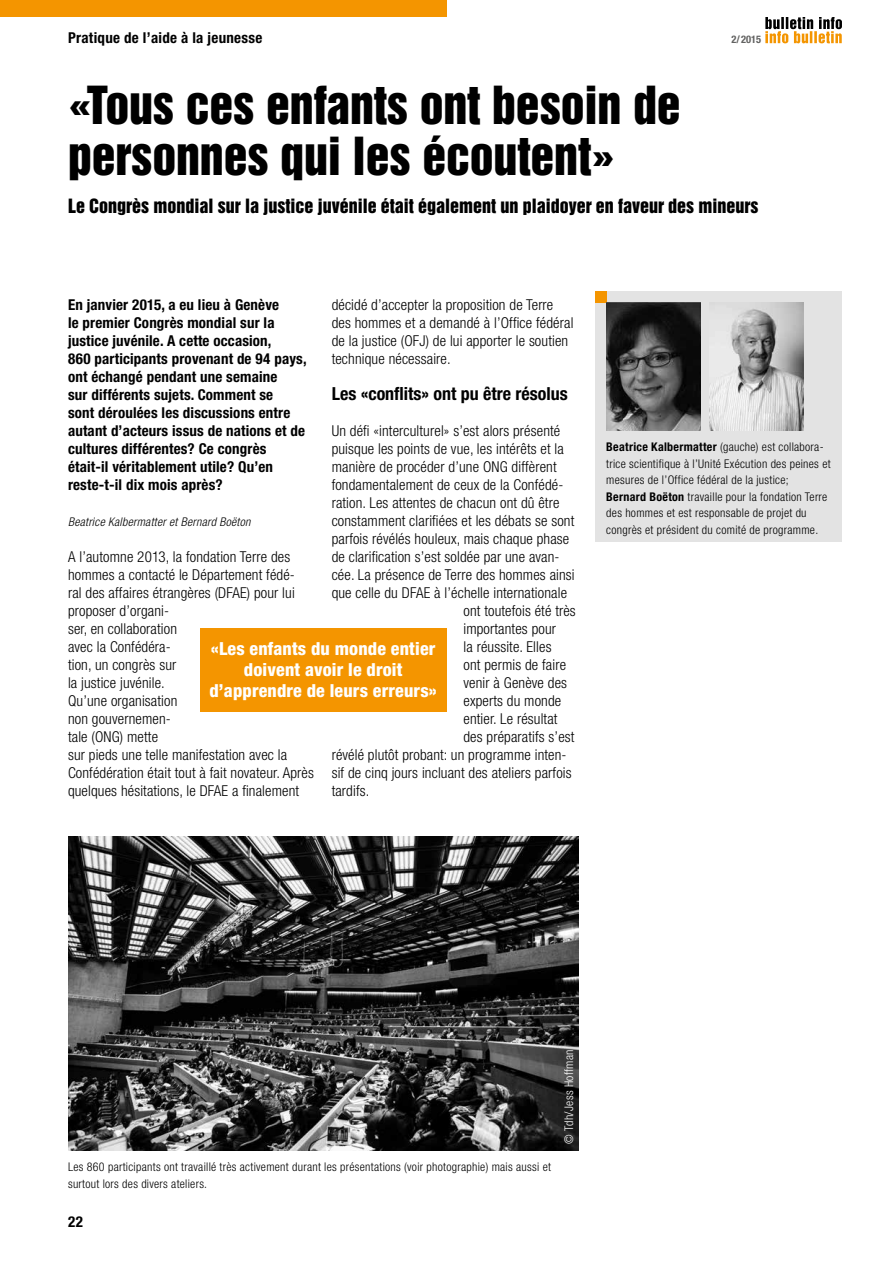
<style>
.page{position:relative;width:893px;height:1263px;background:#fff}
.page>*{position:absolute;margin:0;border:0;box-sizing:border-box;transform-origin:0 0}
.t1{font:48px/51px "Helvetica Inserat LT Std";letter-spacing:-.005em;color:#000}
.t2{font:18px "Helvetica Inserat LT Std";color:#000}
.t3{font:800 condensed 18px/21px "Helvetica Neue LT Std";letter-spacing:.01em;color:#fff;text-align:center}
.t4{font:700 condensed 18px "Helvetica Neue LT Std";color:#000}
.t5{font:300 condensed 15px/18px "Helvetica Neue LT Std";letter-spacing:.01em;color:#000}
.t6{font:700 condensed 15px/18px "Helvetica Neue LT Std";letter-spacing:.01em;color:#000}
.t7{font:300 condensed 12px/16.5px "Helvetica Neue LT Std";letter-spacing:.025em;color:#000}
.t8{font:italic 300 condensed 12px "Helvetica Neue LT Std";letter-spacing:.025em;color:#000}
.t9{font:300 condensed 12px "Helvetica Neue LT Std";letter-spacing:.025em;color:#fff}
.t10{font:700 condensed 10.5px "Helvetica Neue LT Std";color:#626261}
.s1{font-weight:700}
</style>
<div class="page">
<div style="left:0;top:0;width:446px;height:17px;background:#f49500"></div>
<svg style="left:765px;top:17px;width:77px;height:26px"></svg>
<div style="left:595px;top:291px;width:247px;height:203px;background:#e3e3e3"></div>
<div style="left:595px;top:291px;width:11px;height:11px;background:#f49500"></div>
<div style="left:595px;top:439px;width:247px;height:103px;background:#e3e3e3"></div>
<img style="left:710px;top:302px;width:94px;height:128px">
<img style="left:606px;top:302px;width:94px;height:128px">
<div style="left:200px;top:628px;width:246px;height:83px;background:#f49500"></div>
<img style="left:68px;top:837px;width:510px;height:313px">
<p class="t6" style="left:68px;top:29px;width:196px">Pratique de l’aide à la jeunesse</p>
<p class="t10" style="left:732px;top:33px;width:31px">2/2015</p>
<h1 class="t1" style="left:68px;top:81px;width:614px">«Tous ces enfants ont besoin de personnes qui les écoutent»</h1>
<p class="t2" style="left:68px;top:195px;width:692px">Le Congrès mondial sur la justice juvénile était également un plaidoyer en faveur des mineurs</p>
<p class="t6" style="left:68px;top:295px;width:240px">En janvier 2015, a eu lieu à Genève<br>le premier Congrès mondial sur la justice juvénile. A cette occasion,<br>860 participants provenant de 94 pays, ont échangé pendant une semaine<br>sur différents sujets. Comment se<br>sont déroulées les discussions entre autant d’acteurs issus de nations et de cultures différentes? Ce congrès était-il véritablement utile? Qu’en reste-t-il dix mois après?</p>
<p class="t8" style="left:68px;top:514px;width:184px">Beatrice Kalbermatter et Bernard Boëton</p>
<p class="t5" style="left:68px;top:547px;width:247px">A l’automne 2013, la fondation Terre des hommes a contacté le Département fédé-<br>ral des affaires étrangères (DFAE) pour lui proposer d’organi-<br>ser, en collaboration<br>avec la Confédéra-<br>tion, un congrès sur<br>la justice juvénile.<br>Qu’une organisation<br>non gouvernemen-<br>tale (ONG) mette<br>sur pieds une telle manifestation avec la<br>Confédération était tout à fait novateur. Après quelques hésitations, le DFAE a finalement</p>
<p class="t5" style="left:332px;top:295px;width:243px">décidé d’accepter la proposition de Terre des hommes et a demandé à l’Office fédéral de la justice (OFJ) de lui apporter le soutien technique nécessaire.</p>
<p class="t4" style="left:332px;top:382px;width:238px">Les «conflits» ont pu être résolus</p>
<p class="t5" style="left:332px;top:421px;width:230px">Un défi «interculturel» s’est alors présenté</p>
<p class="t5" style="left:332px;top:439px;width:234px">puisque les points de vue, les intérêts et la</p>
<p class="t5" style="left:332px;top:457px;width:227px">manière de procéder d’une ONG diffèrent</p>
<p class="t5" style="left:332px;top:475px;width:233px">fondamentalement de ceux de la Confédé-</p>
<p class="t5" style="left:332px;top:493px;width:229px">ration. Les attentes de chacun ont dû être</p>
<p class="t5" style="left:332px;top:511px;width:244px">constamment clarifiées et les débats se sont</p>
<p class="t5" style="left:332px;top:529px;width:239px">parfois révélés houleux, mais chaque phase</p>
<p class="t5" style="left:332px;top:547px;width:229px">de clarification s’est soldée par une avan-</p>
<p class="t5" style="left:332px;top:565px;width:244px">cée. La présence de Terre des hommes ainsi</p>
<p class="t5" style="left:332px;top:583px;width:237px">que celle du DFAE à l’échelle internationale</p>
<p class="t5" style="left:463px;top:601px;width:114px">ont toutefois été très</p>
<p class="t5" style="left:463px;top:619px;width:94px">importantes pour</p>
<p class="t5" style="left:463px;top:637px;width:90px">la réussite. Elles</p>
<p class="t5" style="left:463px;top:655px;width:104px">ont permis de faire</p>
<p class="t5" style="left:463px;top:673px;width:105px">venir à Genève des</p>
<p class="t5" style="left:463px;top:691px;width:99px">experts du monde</p>
<p class="t5" style="left:463px;top:709px;width:96px">entier. Le résultat</p>
<p class="t5" style="left:463px;top:727px;width:113px">des préparatifs s’est</p>
<p class="t5" style="left:332px;top:745px;width:236px">révélé plutôt probant: un programme inten-</p>
<p class="t5" style="left:332px;top:763px;width:241px">sif de cinq jours incluant des ateliers parfois</p>
<p class="t5" style="left:332px;top:781px;width:39px">tardifs.</p>
<p class="t3" style="left:209px;top:638px;width:229px">«Les enfants du monde entier doivent avoir le droit d’apprendre de leurs erreurs»</p>
<p class="t7" style="left:606px;top:439px;width:226px"><span class="s1">Beatrice Kalbermatter</span> (gauche) est collabora&shy;trice scientifique à l’Unité Exécution des peines et mesures de l’Office fédéral de la justice; <span class="s1">Bernard Boëton</span> travaille pour la fondation Terre des hommes et est responsable de projet du congrès et président du comité de programme.</p>
<p class="t7" style="left:68px;top:1159px;width:484px">Les 860 participants ont travaillé très activement durant les présentations (voir photographie) mais aussi et surtout lors des divers ateliers.</p>
<p class="t6" style="left:68px;top:1212px;width:17px">22</p>
<p class="t9" style="left:562px;top:1144px;width:96px;rotate:-90deg">© Tdh/Jess Hoffman</p>
</div>
